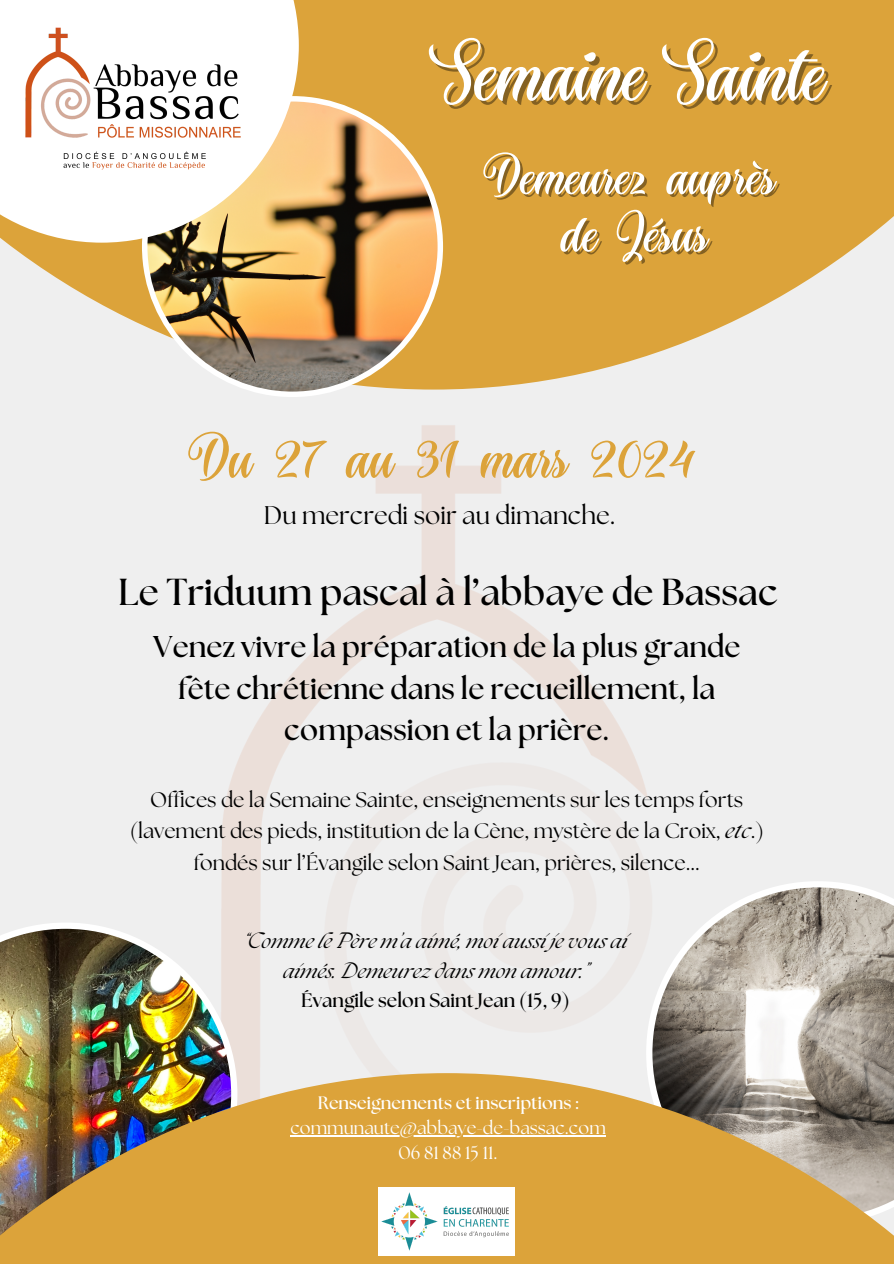
<style>
.page{position:relative;width:894px;height:1264px;background:#fff}
.page>*{position:absolute;margin:0;border:0;box-sizing:border-box;transform-origin:0 0}
.t1{font:90px "The Mumbai Sticker";color:#fff}
.t2{font:66px "The Mumbai Sticker";color:#dca33a}
.t3{font:60px "The Mumbai Sticker";color:#fff}
.t4{font:700 37.5px "The Seasons";color:#000}
.t5{font:700 30px/41.7px "The Seasons";color:#000;text-align:center}
.t6{font:25.5px "The Seasons";color:#000}
.t7{font:21px/31.5px "The Seasons";color:#000;text-align:center}
.t8{font:italic 19.5px/29.2px "The Seasons";color:#000;text-align:center}
.t9{font:18px "The Seasons";color:#fff}
.t10{font:700 18px "The Seasons";color:#fff}
.s1{font-style:italic}
.s2{font-weight:700;font-style:normal}
</style>
<div class="page">
<div style="left:0;top:0;width:893px;height:1263px;background:#efefef"></div>
<svg style="left:7px;top:0;width:886px;height:389px;fill:#dca33a"></svg>
<img style="left:142px;top:96px;width:301px;height:301px">
<svg style="left:0;top:0;width:299px;height:243px;fill:#fff"></svg>
<img style="left:15px;top:15px;width:255px;height:167px">
<img style="left:0;top:922px;width:237px;height:151px">
<svg style="left:646px;top:881px;width:247px;height:192px"></svg>
<img style="left:0;top:1073px;width:893px;height:190px">
<img style="left:378px;top:1186px;width:136px;height:70px">
<hr style="left:290px;top:1134px;width:315px;height:2px;background:#fff">
<h2 class="t1" style="left:440px;top:29px;width:384px">Semaine Sainte</h2>
<p class="t3" style="left:493px;top:146px;width:282px">Demeurez auprès</p>
<p class="t3" style="left:560px;top:204px;width:148px">de Jésus</p>
<p class="t2" style="left:199px;top:425px;width:497px">Du 27 au 31 mars 2024</p>
<p class="t6" style="left:264px;top:503px;width:353px">Du mercredi soir au dimanche.</p>
<h4 class="t4" style="left:118px;top:575px;width:661px">Le Triduum pascal à l’abbaye de Bassac</h4>
<p class="t5" style="left:153px;top:627px;width:588px">Venez vivre la préparation de la plus grande fête chrétienne dans le recueillement, la compassion et la prière.</p>
<h6 class="t7" style="left:130px;top:785px;width:635px">Offices de la Semaine Sainte, enseignements sur les temps forts (lavement des pieds, institution de la Cène, mystère de la Croix, <span class="s1">etc</span>.) fondés sur l’Évangile selon Saint Jean, prières, silence...</h6>
<h6 class="t8" style="left:243px;top:928px;width:386px">“Comme le Père m’a aimé, moi aussi je vous ai aimés. Demeurez dans mon amour.”<br><span class="s2">Évangile selon Saint Jean (15, 9)</span></h6>
<h2 class="t10" style="left:318px;top:1094px;width:262px">Renseignements et inscriptions :</h2>
<h5 class="t9" style="left:290px;top:1119px;width:317px">communaute@abbaye-de-bassac.com</h5>
<h3 class="t9" style="left:398px;top:1144px;width:101px">06 81 88 15 11.</h3>
</div>
